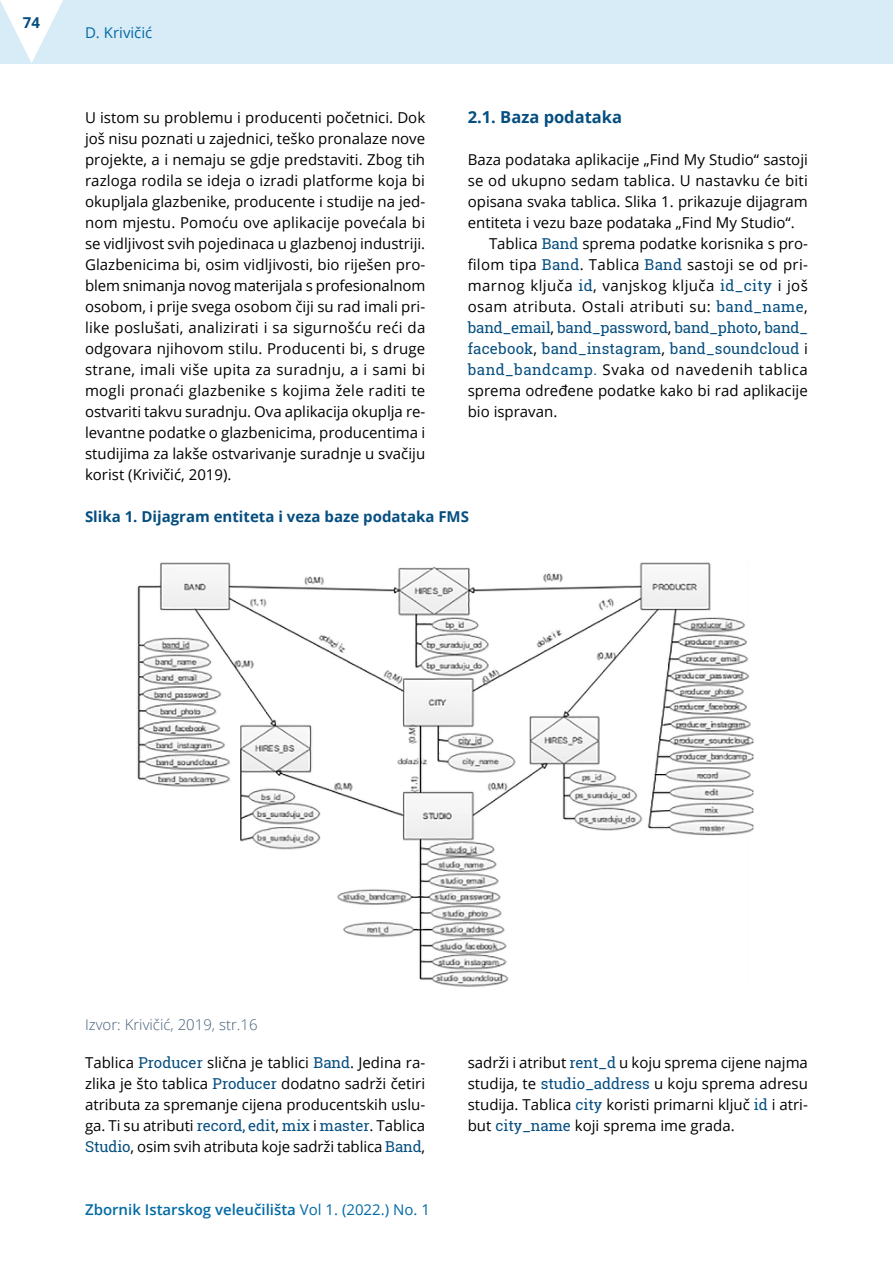
<style>
.page{position:relative;width:893px;height:1263px;background:#fff}
.page>*{position:absolute;margin:0;border:0;box-sizing:border-box;transform-origin:0 0}
.Podnaslov_3{font:700 16.5px "Open Sans";color:#054e80}
.Paragraph_first{font:15px/21px "Open Sans";color:#000;text-align:justify}
.Paragraph{font:15px/21px "Open Sans";color:#000;text-align:justify}
.t1{font:700 15px "Open Sans";color:#054e80}
.t2{font:600 14.85px "Open Sans";color:#026aa5}
.Note_ispod_tablice{font:300 14.85px "Open Sans";color:#465f7a}
.t3{font:14.85px "Open Sans";color:#026aa5}
.s1{font-family:"Roboto Slab";color:#054e80}
.s2{font-weight:400}
</style>
<div class="page">
<div style="left:0;top:0;width:893px;height:63px;background:#d8ecf7"></div>
<svg style="left:0;top:0;width:63px;height:63px"></svg>
<img style="left:137px;top:562px;width:617px;height:425px">
<p class="t1" style="left:23px;top:12px;width:19px">74</p>
<p class="t3" style="left:85px;top:23px;width:69px">D. Krivičić</p>
<p class="Paragraph_first" style="left:85px;top:107px;width:342px">U istom su problemu i producenti početnici. Dok još nisu poznati u zajednici, teško pronalaze nove projekte, a i nemaju se gdje predstaviti. Zbog tih razloga rodila se ideja o izradi platforme koja bi okupljala glazbenike, producente i studije na jed&shy;nom mjestu. Pomoću ove aplikacije povećala bi se vidljivost svih pojedinaca u glazbenoj industriji.<br>Glazbenicima bi, osim vidljivosti, bio riješen pro&shy;blem snimanja novog materijala s profesionalnom osobom, i prije svega osobom čiji su rad imali pri&shy;like poslušati, analizirati i sa sigurnošću reći da odgovara njihovom stilu. Producenti bi, s druge strane, imali više upita za suradnju, a i sami bi mogli pronaći glazbenike s kojima žele raditi te ostvariti takvu suradnju. Ova aplikacija okuplja re&shy;levantne podatke o glazbenicima, producentima i studijima za lakše ostvarivanje suradnje u svačiju korist (Krivičić, 2019).</p>
<p class="Podnaslov_3" style="left:468px;top:105px;width:156px">2.1. Baza podataka</p>
<p class="Paragraph_first" style="left:468px;top:149px;width:342px">Baza podataka aplikacije „Find My Studio“ sastoji se od ukupno sedam tablica. U nastavku će biti opisana svaka tablica. Slika 1. prikazuje dijagram entiteta i vezu baze podataka „Find My Studio“.</p>
<p class="Paragraph" style="left:468px;top:233px;width:342px;text-indent:21px">Tablica <span class="s1">Band</span> sprema podatke korisnika s pro&shy;filom tipa <span class="s1">Band</span>. Tablica <span class="s1">Band</span> sastoji se od pri&shy;marnog ključa <span class="s1">id</span>, vanjskog ključa <span class="s1">id_city</span> i još osam atributa. Ostali atributi su: <span class="s1">band_name</span>, <span class="s1">band_email</span>, <span class="s1">band_password</span>, <span class="s1">band_photo</span>, <span class="s1">band_ facebook</span>, <span class="s1">band_instagram</span>, <span class="s1">band_soundcloud</span> i <span class="s1">band_bandcamp.</span> Svaka od navedenih tablica sprema određene podatke kako bi rad aplikacije bio ispravan.</p>
<p class="t1" style="left:85px;top:506px;width:385px">Slika 1. Dijagram entiteta i veza baze podataka FMS</p>
<p class="Note_ispod_tablice" style="left:85px;top:1014px;width:174px">Izvor: Krivičić, 2019, str.16</p>
<p class="Paragraph_first" style="left:85px;top:1052px;width:342px">Tablica <span class="s1">Producer</span> slična je tablici <span class="s1">Band</span>. Jedina ra&shy;zlika je što tablica <span class="s1">Producer</span> dodatno sadrži četiri atributa za spremanje cijena producentskih uslu&shy;ga. Ti su atributi <span class="s1">record, edit</span>, <span class="s1">mix</span> i <span class="s1">master</span>. Tablica <span class="s1">Studio</span>, osim svih atributa koje sadrži tablica <span class="s1">Band</span>,</p>
<p class="Paragraph_first" style="left:468px;top:1052px;width:342px">sadrži i atribut <span class="s1">rent_d</span> u koju sprema cijene najma studija, te <span class="s1">studio_address</span> u koju sprema adresu studija. Tablica <span class="s1">city</span> koristi primarni ključ <span class="s1">id</span> i atri&shy;but <span class="s1">city_name</span> koji sprema ime grada.</p>
<p class="t2" style="left:85px;top:1200px;width:346px">Zbornik Istarskog veleučilišta <span class="s2">Vol 1. (2022.) No. 1</span></p>
</div>
